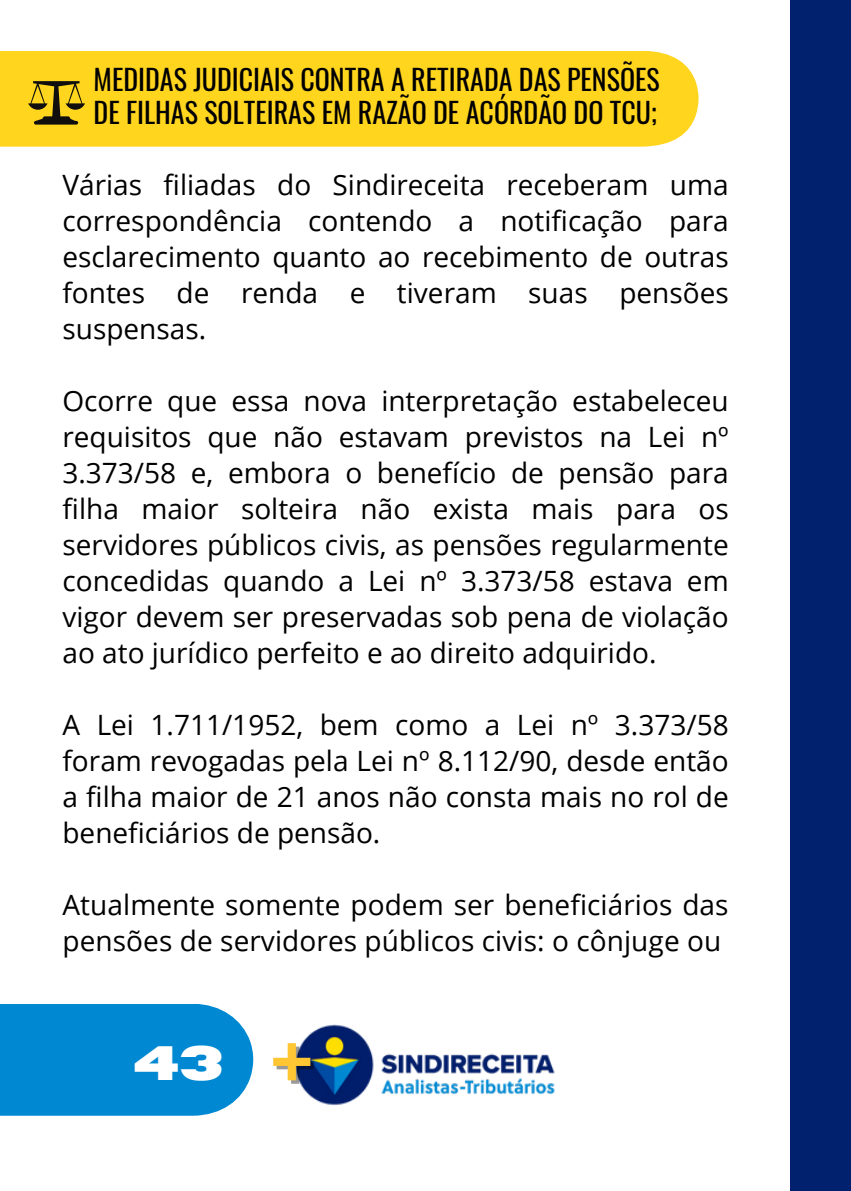
<style>
.page{position:relative;width:851px;height:1191px;background:#fff}
.page>*{position:absolute;margin:0;border:0;box-sizing:border-box;transform-origin:0 0}
.t1{font:700 48px "Horizon";color:#fff}
.t2{font:28px/36px "Open Sans";color:#000;text-align:justify}
.t3{font:28px/33px "Oswald";color:#000}
.s1{font-family:"Open Sans";font-size:76.6px;color:rgb(0 0 0/.4)}
</style>
<div class="page">
<div style="left:790px;top:0;width:60px;height:1191px;background:#01216e"></div>
<img style="left:295px;top:1024px;width:260px;height:81px">
<div style="left:0;top:1004px;width:253px;height:112px;background:#0089d2"></div>
<div style="left:0;top:51px;width:698px;height:96px;background:#ffd51e"></div>
<svg style="left:28px;top:81px;width:57px;height:44px;background:#a68b17"></svg>
<p class="t3" style="left:94px;top:62px;width:567px">MEDIDAS JUDICIAIS CONTRA A RETIRADA DAS PENSÕES<br>DE FILHAS SOLTEIRAS EM RAZÃO DE ACÓRDÃO DO TCU;</p>
<p class="t2" style="left:62px;top:166px;width:667px">Várias filiadas do Sindireceita receberam uma correspondência contendo a notificação para esclarecimento quanto ao recebimento de outras fontes de renda e tiveram suas pensões suspensas.</p>
<h1 class="t2" style="left:62px;top:382px;width:667px">Ocorre que essa nova interpretação estabeleceu requisitos que não estavam previstos na Lei nº 3.373/58 e, embora o benefício de pensão para filha maior solteira não exista mais para os servidores públicos civis, as pensões regularmente concedidas quando a Lei nº 3.373/58 estava em vigor devem ser preservadas sob pena de violação ao ato jurídico perfeito e ao direito adquirido.</h1>
<p class="t2" style="left:62px;top:706px;width:667px">A Lei 1.711/1952, bem como a Lei nº 3.373/58 foram revogadas pela Lei nº 8.112/90, desde então a filha maior de 21 anos não consta mais no rol de beneficiários de pensão.</p>
<p class="t2" style="left:62px;top:886px;width:667px">Atualmente somente podem ser beneficiários das pensões de servidores públicos civis: o cônjuge ou</p>
<p class="t1" style="left:133px;top:1039px;width:185px">43 <span class="s1">+</span></p>
</div>
